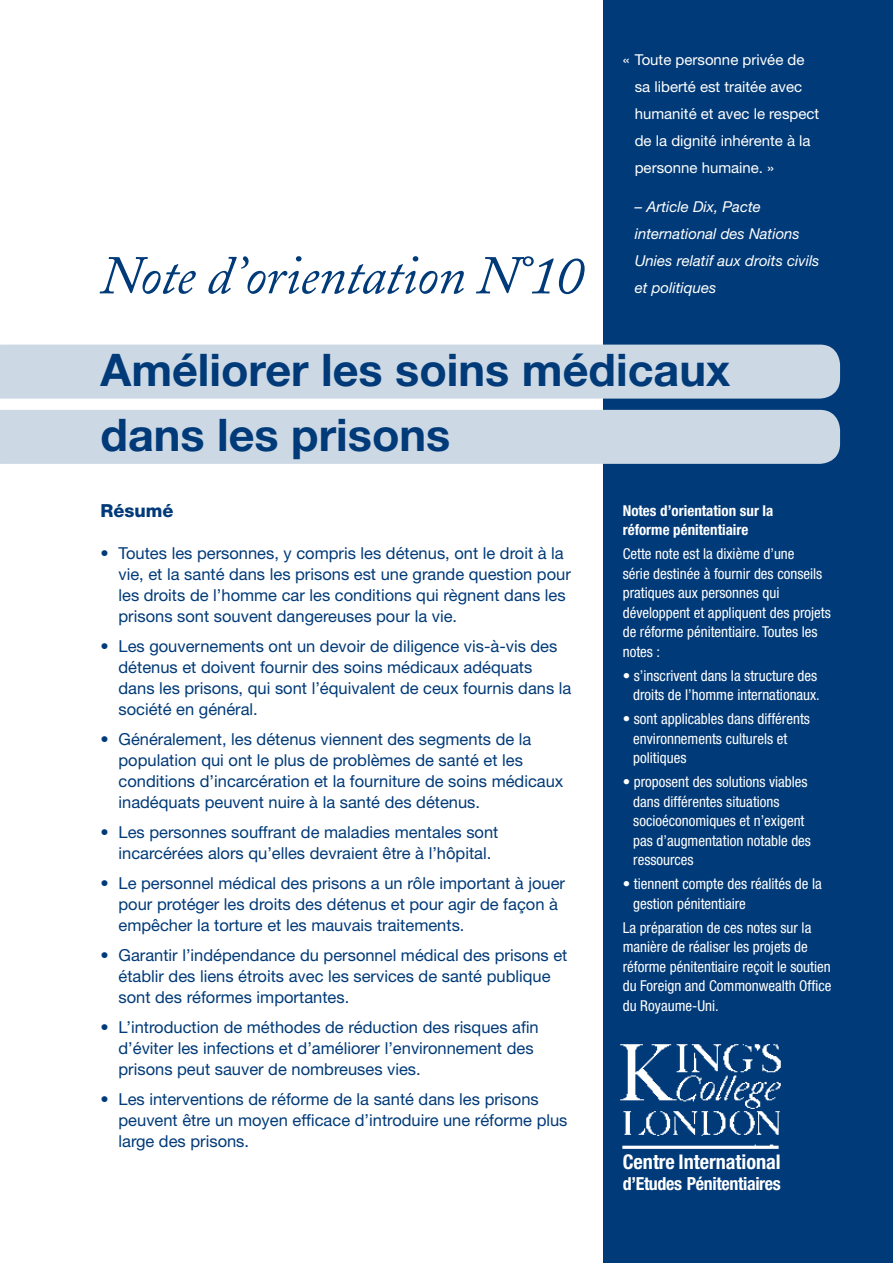
<style>
.page{position:relative;width:893px;height:1263px;background:#fff}
.page>*{position:absolute;margin:0;border:0;box-sizing:border-box;transform-origin:0 0}
.t1{font:italic 54px "Adobe Caslon";letter-spacing:-.01em;color:#003a78}
.t2{font:700 45px/64.5px "Helvetica Neue";color:#003a78}
.t3{font:700 condensed 20.25px "Helvetica Neue";color:#fff}
.t4{font:700 condensed 18px "Helvetica Neue";letter-spacing:-.02em;color:#fff}
.t5{font:800 18px "Helvetica Neue";color:#003a78}
.t6{font:16.5px/21px "Helvetica Neue";color:#003a78}
.t7{font:condensed 15px/19.5px "Helvetica Neue";color:#fff}
.t8{font:15px/27px "Helvetica Neue";color:#fff}
.t9{font:italic 15px/27px "Helvetica Neue";color:#fff}
.t10{font:700 condensed 15px/19.5px "Helvetica Neue";color:#fff}
</style>
<div class="page">
<div style="left:603px;top:0;width:290px;height:1263px;background:#003a78"></div>
<div style="left:0;top:345px;width:840px;height:54px;background:#ccd8e4"></div>
<div style="left:0;top:410px;width:840px;height:54px;background:#ccd8e4"></div>
<img style="left:620px;top:1044px;width:160px;height:104px">
<h1 class="t1" style="left:100px;top:246px;width:484px">Note d’orientation N°10</h1>
<p class="t8" style="left:635px;top:46px;width:186px;text-indent:-12px">« Toute personne privée de sa liberté est traitée avec humanité et avec le respect de la dignité inhérente à la personne humaine. »</p>
<p class="t9" style="left:635px;top:193px;width:186px">– Article Dix, Pacte international des Nations<br>Unies relatif aux droits civils et politiques</p>
<h2 class="t2" style="left:100px;top:337px;width:631px">Améliorer les soins médicaux dans les prisons</h2>
<p class="t5" style="left:100px;top:500px;width:75px">Résumé</p>
<p class="t6" style="left:119px;top:542px;width:454px;text-indent:-18px">• Toutes les personnes, y compris les détenus, ont le droit à la vie, et la santé dans les prisons est une grande question pour les droits de l’homme car les conditions qui règnent dans les prisons sont souvent dangereuses pour la vie.</p>
<p class="t6" style="left:119px;top:635px;width:454px;text-indent:-18px">• Les gouvernements ont un devoir de diligence vis-à-vis des détenus et doivent fournir des soins médicaux adéquats dans les prisons, qui sont l’équivalent de ceux fournis dans la société en général.</p>
<p class="t6" style="left:119px;top:728px;width:446px;text-indent:-18px">• Généralement, les détenus viennent des segments de la population qui ont le plus de problèmes de santé et les conditions d’incarcération et la fourniture de soins médicaux inadéquats peuvent nuire à la santé des détenus.</p>
<p class="t6" style="left:119px;top:821px;width:381px;text-indent:-18px">• Les personnes souffrant de maladies mentales sont incarcérées alors qu’elles devraient être à l’hôpital.</p>
<p class="t6" style="left:119px;top:872px;width:448px;text-indent:-18px">• Le personnel médical des prisons a un rôle important à jouer pour protéger les droits des détenus et pour agir de façon à empêcher la torture et les mauvais traitements.</p>
<p class="t6" style="left:119px;top:944px;width:450px;text-indent:-18px">• Garantir l’indépendance du personnel médical des prisons et établir des liens étroits avec les services de santé publique sont des réformes importantes.</p>
<p class="t6" style="left:119px;top:1016px;width:422px;text-indent:-18px">• L’introduction de méthodes de réduction des risques afin d’éviter les infections et d’améliorer l’environnement des prisons peut sauver de nombreuses vies.</p>
<p class="t6" style="left:119px;top:1088px;width:450px;text-indent:-18px">• Les interventions de réforme de la santé dans les prisons peuvent être un moyen efficace d’introduire une réforme plus large des prisons.</p>
<p class="t10" style="left:623px;top:500px;width:152px">Notes d’orientation sur la réforme pénitentiaire</p>
<p class="t7" style="left:623px;top:544px;width:210px">Cette note est la dixième d’une<br>série destinée à fournir des conseils pratiques aux personnes qui développent et appliquent des projets de réforme pénitentiaire. Toutes les notes :</p>
<p class="t7" style="left:623px;top:665px;width:199px;text-align:right">• s’inscrivent dans la structure des droits de l’homme internationaux.</p>
<p class="t7" style="left:633px;top:709px;width:178px;text-indent:-10px">• sont applicables dans différents environnements culturels et politiques</p>
<p class="t7" style="left:633px;top:772px;width:179px;text-indent:-10px">• proposent des solutions viables dans différentes situations socioéconomiques et n’exigent pas d’augmentation notable des ressources</p>
<p class="t7" style="left:633px;top:874px;width:190px;text-indent:-10px">• tiennent compte des réalités de la gestion pénitentiaire</p>
<p class="t7" style="left:623px;top:917px;width:210px">La préparation de ces notes sur la manière de réaliser les projets de réforme pénitentiaire reçoit le soutien du Foreign and Commonwealth Office du Royaume-Uni.</p>
<p class="t3" style="left:623px;top:1150px;width:159px">Centre International</p>
<p class="t4" style="left:623px;top:1173px;width:160px">d’Etudes Pénitentiaires</p>
</div>
